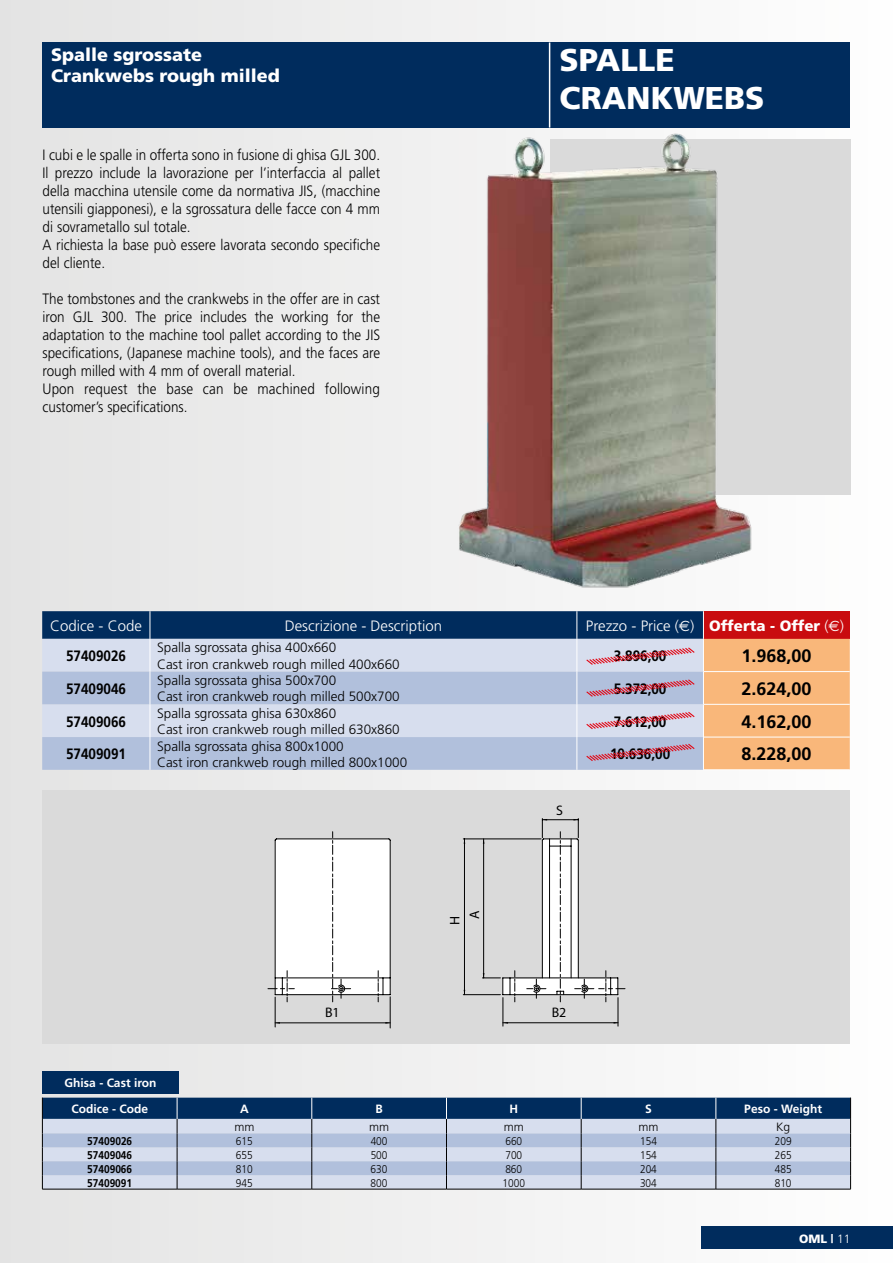
<style>
.page{position:relative;width:893px;height:1263px;background:#fff}
.page>*{position:absolute;margin:0;border:0;box-sizing:border-box;transform-origin:0 0}
.t1{font:900 31.5px/37.8px "Frutiger";color:#fff}
.t2{font:900 18px/21.6px "Frutiger";color:#fff}
.t3{font:700 18px "Frutiger";color:#000}
.t4{font:300 15px/18px "Frutiger";color:#000;scale:.9 1}
.t5{font:300 15px "Frutiger";color:#fff}
.t6{font:700 15px "Frutiger";color:#000;scale:.9 1}
.t7{font:13.8px "Myriad Pro";color:#000}
.t8{font:300 13.5px/16.2px "Frutiger";color:#000}
.t9{font:700 12px "Frutiger";color:#fff}
.t10{font:300 12px "Frutiger";color:#000}
.t11{font:900 12px "Frutiger";color:#fff}
.t12{font:300 11.25px "Frutiger";color:#000;scale:.9 1}
.t13{font:700 11.25px "Frutiger";color:#000;scale:.9 1}
.s1{font-family:"Euro Sans";font-weight:400}
.s2{font-weight:900}
.s3{font-weight:300}
</style>
<div class="page">
<div style="left:0;top:0;width:893px;height:1263px;background:linear-gradient(to right,#e3e3e3,#fbfbfc)"></div>
<hr style="left:0;top:0;width:1px;height:1263px;background:#e3e3e3">
<div style="left:43px;top:43px;width:807px;height:85px;background:#002c5d"></div>
<hr style="left:549px;top:43px;width:1px;height:85px;background:#fff">
<div style="left:702px;top:1227px;width:191px;height:22px;background:#002c5d"></div>
<div style="left:550px;top:139px;width:300px;height:355px;background:#dadada"></div>
<img style="left:447px;top:129px;width:308px;height:466px">
<div style="left:43px;top:790px;width:807px;height:254px;background:#dadada"></div>
<hr style="left:463px;top:994px;width:37px;height:1px;background:#000">
<hr style="left:463px;top:839px;width:78px;height:1px;background:#000">
<hr style="left:464px;top:839px;width:1px;height:156px;background:#000">
<hr style="left:275px;top:997px;width:1px;height:30px;background:#000">
<hr style="left:390px;top:997px;width:1px;height:31px;background:#000">
<hr style="left:275px;top:1022px;width:115px;height:1px;background:#000">
<svg style="left:268px;top:832px;width:123px;height:170px;background:#eee"></svg>
<svg style="left:482px;top:818px;width:143px;height:208px"></svg>
<hr style="left:42px;top:1189px;width:135px;height:1px;background:#000">
<hr style="left:177px;top:1189px;width:135px;height:1px;background:#000">
<hr style="left:312px;top:1189px;width:134px;height:1px;background:#000">
<hr style="left:446px;top:1189px;width:135px;height:1px;background:#000">
<hr style="left:581px;top:1189px;width:135px;height:1px;background:#000">
<hr style="left:716px;top:1189px;width:135px;height:1px;background:#000">
<svg style="left:42px;top:1098px;width:809px;height:91px;background:#98aac4"></svg>
<div style="left:43px;top:1071px;width:136px;height:23px;background:#002c5d"></div>
<svg style="left:42px;top:611px;width:808px;height:159px;background:#b0adba"></svg>
<p class="t2" style="left:51px;top:43px;width:230px">Spalle sgrossate<br>Crankwebs rough milled</p>
<p class="t4" style="left:43px;top:145px;width:377px">I cubi e le spalle in offerta sono in fusione di ghisa GJL 300.<br>Il prezzo include la lavorazione per l’interfaccia al pallet della macchina utensile come da normativa JIS, (macchine utensili giapponesi), e la sgrossatura delle facce con 4 mm di sovrametallo sul totale.<br>A richiesta la base può essere lavorata secondo specifiche del cliente.</p>
<p class="t4" style="left:43px;top:289px;width:377px">The tombstones and the crankwebs in the offer are in cast iron GJL 300. The price includes the working for the adaptation to the machine tool pallet according to the JIS specifications, (Japanese machine tools), and the faces are rough milled with 4 mm of overall material.<br>Upon request the base can be machined following customer’s specifications.</p>
<h1 class="t1" style="left:560px;top:41px;width:206px">SPALLE<br>CRANKWEBS</h1>
<p class="t5" style="left:50px;top:617px;width:93px">Codice - Code</p>
<p class="t5" style="left:285px;top:617px;width:159px">Descrizione - Description</p>
<p class="t5" style="left:586px;top:617px;width:260px">Prezzo - Price (<span class="s1">E</span>) <span class="s2">Offerta - Offer</span> (<span class="s1">E</span>)</p>
<p class="t6" style="left:66px;top:647px;width:68px">57409026</p>
<p class="t8" style="left:157px;top:640px;width:244px">Spalla sgrossata ghisa 400x660<br>Cast iron crankweb rough milled 400x660</p>
<p class="t6" style="left:614px;top:647px;width:60px">3.896,00</p>
<p class="t3" style="left:742px;top:645px;width:72px">1.968,00</p>
<p class="t6" style="left:66px;top:680px;width:68px">57409046</p>
<p class="t8" style="left:157px;top:672px;width:244px">Spalla sgrossata ghisa 500x700<br>Cast iron crankweb rough milled 500x700</p>
<p class="t6" style="left:614px;top:680px;width:60px">5.372,00</p>
<p class="t3" style="left:742px;top:678px;width:72px">2.624,00</p>
<p class="t6" style="left:66px;top:712px;width:68px">57409066</p>
<p class="t8" style="left:157px;top:705px;width:244px">Spalla sgrossata ghisa 630x860<br>Cast iron crankweb rough milled 630x860</p>
<p class="t6" style="left:614px;top:712px;width:60px">7.612,00</p>
<p class="t3" style="left:742px;top:711px;width:72px">4.162,00</p>
<p class="t6" style="left:66px;top:745px;width:68px">57409091</p>
<p class="t8" style="left:157px;top:738px;width:252px">Spalla sgrossata ghisa 800x1000<br>Cast iron crankweb rough milled 800x1000</p>
<p class="t6" style="left:610px;top:745px;width:68px">10.636,00</p>
<p class="t3" style="left:742px;top:744px;width:72px">8.228,00</p>
<p class="t7" style="left:446px;top:925px;width:11px;rotate:-90deg">H</p>
<p class="t7" style="left:466px;top:919px;width:10px;rotate:-90deg">A</p>
<p class="t7" style="left:556px;top:802px;width:8px">S</p>
<p class="t9" style="left:65px;top:1076px;width:93px">Ghisa - Cast iron</p>
<p class="t7" style="left:325px;top:1004px;width:16px">B1</p>
<p class="t7" style="left:552px;top:1003px;width:16px">B2</p>
<p class="t9" style="left:71px;top:1102px;width:78px">Codice - Code</p>
<p class="t9" style="left:240px;top:1102px;width:10px">A</p>
<p class="t9" style="left:375px;top:1102px;width:9px">B</p>
<p class="t9" style="left:509px;top:1102px;width:10px">H</p>
<p class="t9" style="left:645px;top:1102px;width:8px">S</p>
<p class="t9" style="left:744px;top:1102px;width:79px">Peso - Weight</p>
<p class="t10" style="left:234px;top:1120px;width:21px">mm</p>
<p class="t10" style="left:369px;top:1120px;width:21px">mm</p>
<p class="t10" style="left:504px;top:1120px;width:21px">mm</p>
<p class="t10" style="left:638px;top:1120px;width:21px">mm</p>
<p class="t10" style="left:776px;top:1120px;width:16px">Kg</p>
<p class="t13" style="left:87px;top:1134px;width:52px">57409026</p>
<p class="t12" style="left:236px;top:1134px;width:20px">615</p>
<p class="t12" style="left:371px;top:1134px;width:20px">400</p>
<p class="t12" style="left:505px;top:1134px;width:20px">660</p>
<p class="t12" style="left:640px;top:1134px;width:20px">154</p>
<p class="t12" style="left:775px;top:1134px;width:20px">209</p>
<p class="t13" style="left:87px;top:1148px;width:52px">57409046</p>
<p class="t12" style="left:236px;top:1148px;width:20px">655</p>
<p class="t12" style="left:371px;top:1148px;width:20px">500</p>
<p class="t12" style="left:505px;top:1148px;width:20px">700</p>
<p class="t12" style="left:640px;top:1148px;width:20px">154</p>
<p class="t12" style="left:775px;top:1148px;width:20px">265</p>
<p class="t13" style="left:87px;top:1162px;width:52px">57409066</p>
<p class="t12" style="left:236px;top:1162px;width:20px">810</p>
<p class="t12" style="left:371px;top:1162px;width:20px">630</p>
<p class="t12" style="left:505px;top:1162px;width:20px">860</p>
<p class="t12" style="left:640px;top:1162px;width:20px">204</p>
<p class="t12" style="left:775px;top:1162px;width:20px">485</p>
<p class="t13" style="left:87px;top:1176px;width:52px">57409091</p>
<p class="t12" style="left:236px;top:1176px;width:20px">945</p>
<p class="t12" style="left:371px;top:1176px;width:20px">800</p>
<p class="t12" style="left:502px;top:1176px;width:27px">1000</p>
<p class="t12" style="left:640px;top:1176px;width:20px">304</p>
<p class="t12" style="left:775px;top:1176px;width:20px">810</p>
<p class="t11" style="left:799px;top:1232px;width:53px">OML | <span class="s3">11</span></p>
</div>
